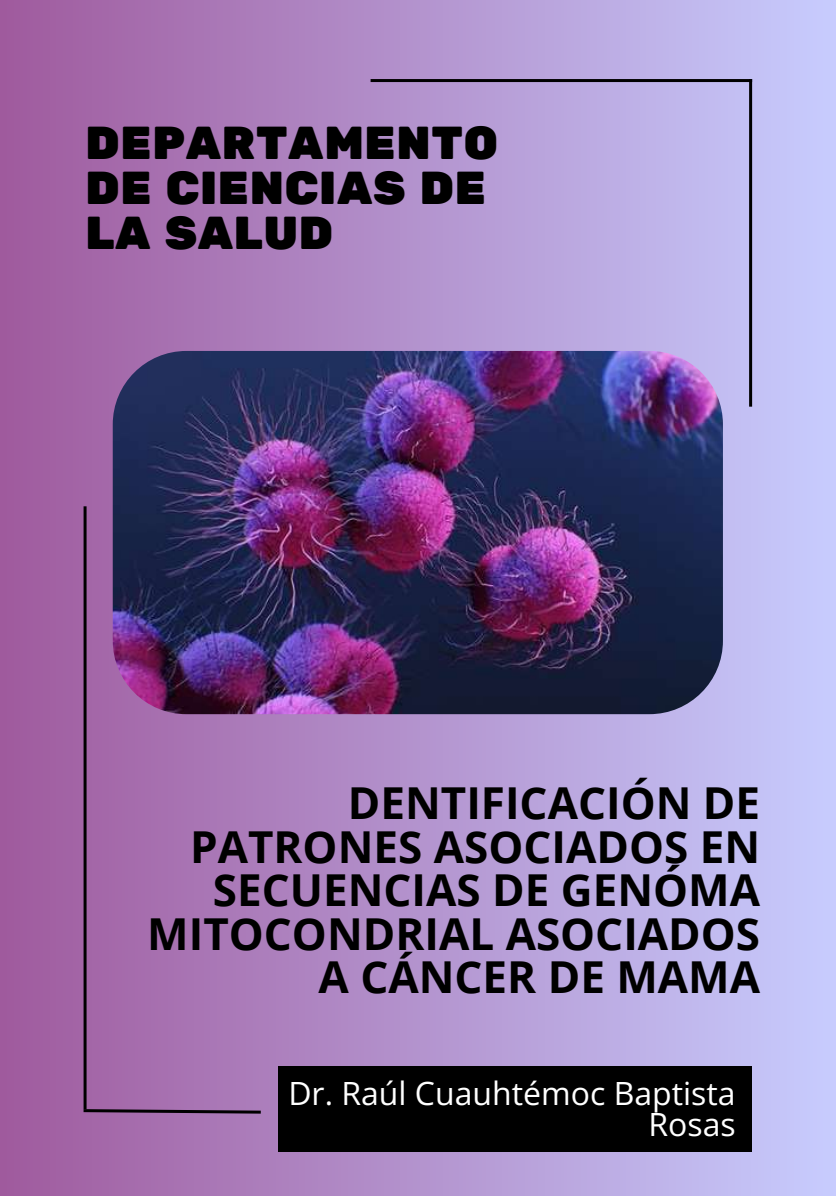
<style>
.page{position:relative;width:836px;height:1196px;background:#fff}
.page>*{position:absolute;margin:0;border:0;box-sizing:border-box;transform-origin:0 0}
.t1{font:46px/45px "Rubik One";color:#000}
.t2{font:700 44px/43.6px "Open Sans";color:#000;text-align:right}
.t3{font:32px/31.6px "Open Sans";color:#fff;text-align:right}
</style>
<div class="page">
<div style="left:0;top:0;width:835px;height:1195px;background:linear-gradient(to right,#9f5a9d,#c7ccfe)"></div>
<hr style="left:370px;top:79px;width:382px;height:3px;background:#000">
<hr style="left:749px;top:79px;width:3px;height:327px;background:#000">
<svg style="left:80px;top:1107px;width:184px;height:8px"></svg>
<hr style="left:84px;top:506px;width:3px;height:603px;background:#000">
<img style="left:113px;top:351px;width:610px;height:363px;border-radius:74px">
<div style="left:278px;top:1066px;width:474px;height:85px;background:#000"></div>
<p class="t1" style="left:85px;top:122px;width:415px">DEPARTAMENTO<br>DE CIENCIAS DE<br>LA SALUD</p>
<p class="t2" style="left:147px;top:780px;width:614px">DENTIFICACIÓN DE<br>PATRONES ASOCIADOS EN<br>SECUENCIAS DE GENÓMA<br>MITOCONDRIAL ASOCIADOS<br>A CÁNCER DE MAMA</p>
<p class="t3" style="left:288px;top:1076px;width:449px">Dr. Raúl Cuauhtémoc Baptista<br>Rosas</p>
</div>
